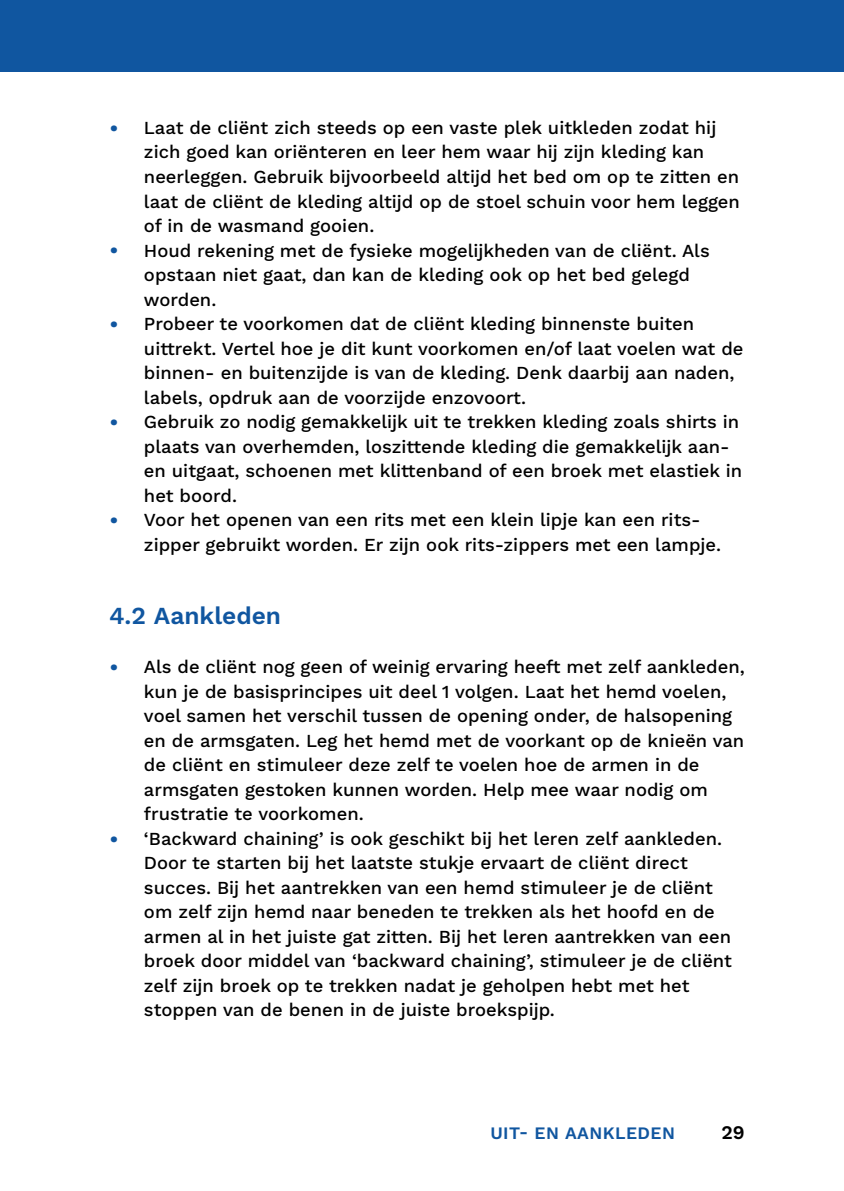
<style>
.page{position:relative;width:844px;height:1191px;background:#fff}
.page>*{position:absolute;margin:0;border:0;box-sizing:border-box;transform-origin:0 0}
.Kop_2_deel_2{font:600 24.5px "Work Sans";color:#1056a0}
.t1{font:600 19.25px "Work Sans";color:#000}
.Bullit_deel_2{font:500 18.38px/24.5px "Work Sans";color:#000}
.t2{font:600 17.5px "Work Sans";letter-spacing:.025em;color:#1056a0}
.s1{font-size:22.75px;color:#1056a0}
</style>
<div class="page">
<div style="left:0;top:0;width:843px;height:72px;background:#1056a0"></div>
<p class="Bullit_deel_2" style="left:144px;top:115px;width:597px;text-indent:-35px"><span class="s1">•</span> Laat de cliënt zich steeds op een vaste plek uitkleden zodat hij zich goed kan oriënteren en leer hem waar hij zijn kleding kan neerleggen. Gebruik bijvoorbeeld altijd het bed om op te zitten en laat de cliënt de kleding altijd op de stoel schuin voor hem leggen of in de wasmand gooien.</p>
<p class="Bullit_deel_2" style="left:144px;top:237px;width:567px;text-indent:-35px"><span class="s1">•</span> Houd rekening met de fysieke mogelijkheden van de cliënt. Als opstaan niet gaat, dan kan de kleding ook op het bed gelegd worden.</p>
<p class="Bullit_deel_2" style="left:144px;top:311px;width:601px;text-indent:-35px"><span class="s1">•</span> Probeer te voorkomen dat de cliënt kleding binnenste buiten uittrekt. Vertel hoe je dit kunt voorkomen en/of laat voelen wat de binnen- en buitenzijde is van de kleding. Denk daarbij aan naden, labels, opdruk aan de voorzijde enzovoort.</p>
<p class="Bullit_deel_2" style="left:144px;top:409px;width:599px;text-indent:-35px"><span class="s1">•</span> Gebruik zo nodig gemakkelijk uit te trekken kleding zoals shirts in plaats van overhemden, loszittende kleding die gemakkelijk aan&shy;en uitgaat, schoenen met klittenband of een broek met elastiek in het boord.</p>
<p class="Bullit_deel_2" style="left:144px;top:507px;width:578px;text-indent:-35px"><span class="s1">•</span> Voor het openen van een rits met een klein lipje kan een rits&shy;zipper gebruikt worden. Er zijn ook rits-zippers met een lampje.</p>
<h2 class="Kop_2_deel_2" style="left:109px;top:597px;width:173px">4.2 AANKLEDEN</h2>
<p class="Bullit_deel_2" style="left:144px;top:654px;width:602px;text-indent:-35px"><span class="s1">•</span> Als de cliënt nog geen of weinig ervaring heeft met zelf aankleden, kun je de basisprincipes uit deel 1 volgen. Laat het hemd voelen, voel samen het verschil tussen de opening onder, de halsopening en de armsgaten. Leg het hemd met de voorkant op de knieën van de cliënt en stimuleer deze zelf te voelen hoe de armen in de armsgaten gestoken kunnen worden. Help mee waar nodig om frustratie te voorkomen.</p>
<p class="Bullit_deel_2" style="left:144px;top:825px;width:589px;text-indent:-35px"><span class="s1">•</span> ‘Backward chaining’ is ook geschikt bij het leren zelf aankleden.<br>Door te starten bij het laatste stukje ervaart de cliënt direct succes. Bij het aantrekken van een hemd stimuleer je de cliënt om zelf zijn hemd naar beneden te trekken als het hoofd en de armen al in het juiste gat zitten. Bij het leren aantrekken van een broek door middel van ‘backward chaining’, stimuleer je de cliënt zelf zijn broek op te trekken nadat je geholpen hebt met het stoppen van de benen in de juiste broekspijp.</p>
<p class="t2" style="left:490px;top:1119px;width:186px">UIT- EN AANKLEDEN</p>
<p class="t1" style="left:721px;top:1117px;width:25px">29</p>
</div>
